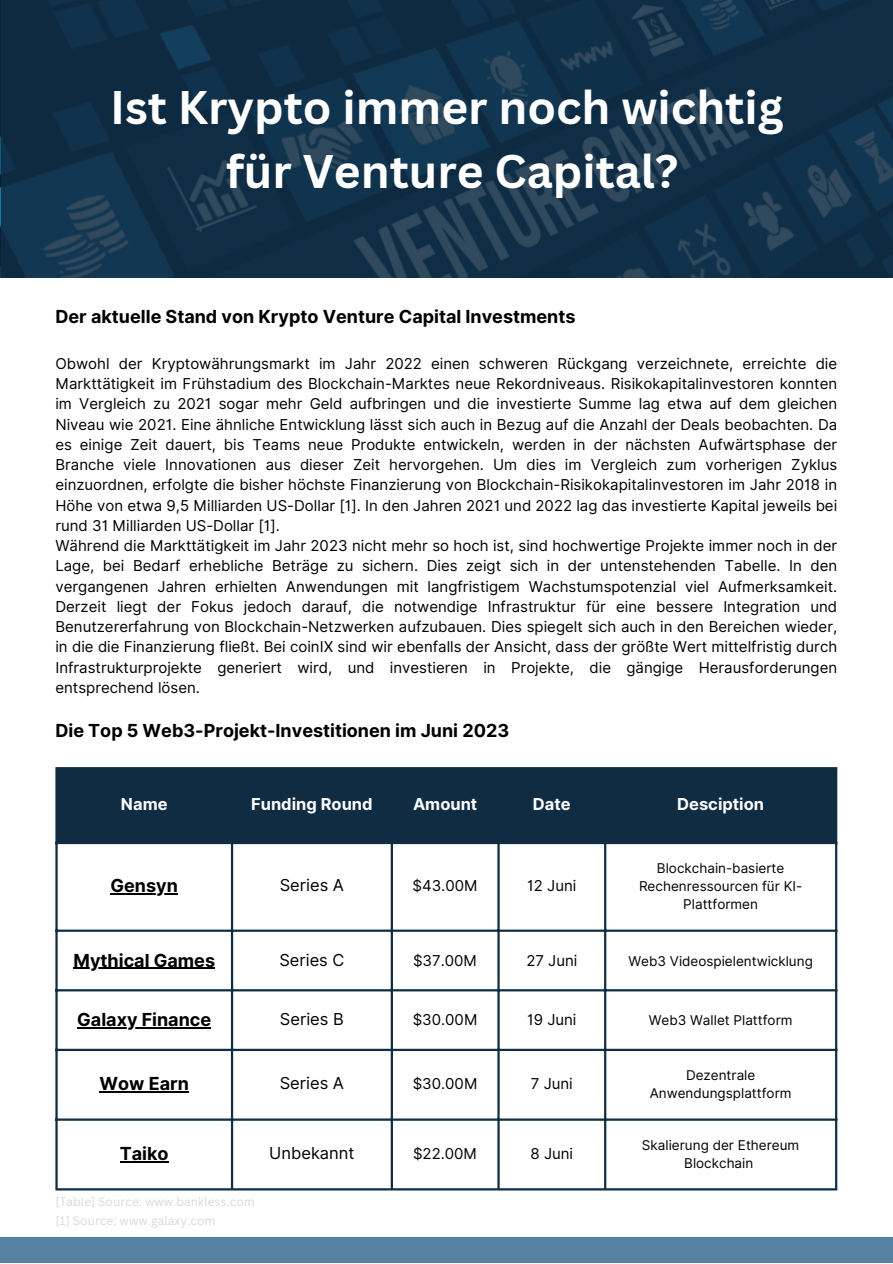
<style>
.page{position:relative;width:893px;height:1264px;background:#fff}
.page>*{position:absolute;margin:0;border:0;box-sizing:border-box;transform-origin:0 0}
.t1{font:700 45.9px "Canva Sans";color:#fff}
.t2{font:700 18px "Inter";color:#000}
.t3{font:16.5px "Inter";color:#000}
.t4{font:700 16.5px "Inter";color:#fcfcfc}
.t5{font:15px/20.2px "Inter";color:#000;text-align:justify}
.t6{font:13.5px/18px "Inter";color:#000;text-align:center}
.t7{font:12px "Canva Sans";color:#d9d9d9}
</style>
<div class="page">
<div style="left:0;top:1236px;width:892px;height:26px;background:#5582a1"></div>
<svg style="left:1px;top:0;width:891px;height:277px;background:#123149"></svg>
<div style="left:58px;top:769px;width:777px;height:72px;background:#102c43"></div>
<hr style="left:111px;top:893px;width:67px;height:1px;background:#000">
<hr style="left:73px;top:967px;width:142px;height:1px;background:#000">
<hr style="left:77px;top:1027px;width:134px;height:1px;background:#000">
<hr style="left:99px;top:1091px;width:90px;height:1px;background:#000">
<hr style="left:120px;top:1161px;width:49px;height:1px;background:#000">
<hr style="left:55px;top:769px;width:3px;height:419px;background:#112d43">
<hr style="left:231px;top:769px;width:2px;height:419px;background:#112d43">
<hr style="left:390px;top:769px;width:3px;height:419px;background:#112d43">
<hr style="left:497px;top:769px;width:2px;height:419px;background:#112d43">
<hr style="left:604px;top:769px;width:2px;height:419px;background:#112d43">
<hr style="left:835px;top:769px;width:2px;height:419px;background:#112d43">
<hr style="left:55px;top:767px;width:782px;height:2px;background:#112d43">
<hr style="left:55px;top:841px;width:782px;height:3px;background:#112d43">
<hr style="left:55px;top:929px;width:782px;height:2px;background:#112d43">
<hr style="left:55px;top:989px;width:782px;height:2px;background:#112d43">
<hr style="left:55px;top:1048px;width:782px;height:3px;background:#112d43">
<hr style="left:55px;top:1118px;width:782px;height:2px;background:#112d43">
<hr style="left:55px;top:1188px;width:782px;height:2px;background:#112d43">
<p class="t1" style="left:110px;top:75px;width:675px">Ist Krypto immer noch wichtig</p>
<p class="t1" style="left:226px;top:139px;width:454px">für Venture Capital?</p>
<p class="t2" style="left:55px;top:305px;width:521px">Der aktuelle Stand von Krypto Venture Capital Investments</p>
<p class="t5" style="left:55px;top:353px;width:783px">Obwohl der Kryptowährungsmarkt im Jahr 2022 einen schweren Rückgang verzeichnete, erreichte die Markttätigkeit im Frühstadium des Blockchain-Marktes neue Rekordniveaus. Risikokapitalinvestoren konnten im Vergleich zu 2021 sogar mehr Geld aufbringen und die investierte Summe lag etwa auf dem gleichen Niveau wie 2021. Eine ähnliche Entwicklung lässt sich auch in Bezug auf die Anzahl der Deals beobachten. Da es einige Zeit dauert, bis Teams neue Produkte entwickeln, werden in der nächsten Aufwärtsphase der Branche viele Innovationen aus dieser Zeit hervorgehen. Um dies im Vergleich zum vorherigen Zyklus einzuordnen, erfolgte die bisher höchste Finanzierung von Blockchain-Risikokapitalinvestoren im Jahr 2018 in Höhe von etwa 9,5 Milliarden US-Dollar [1]. In den Jahren 2021 und 2022 lag das investierte Kapital jeweils bei rund 31 Milliarden US-Dollar [1].</p>
<p class="t5" style="left:55px;top:535px;width:783px">Während die Markttätigkeit im Jahr 2023 nicht mehr so hoch ist, sind hochwertige Projekte immer noch in der Lage, bei Bedarf erhebliche Beträge zu sichern. Dies zeigt sich in der untenstehenden Tabelle. In den vergangenen Jahren erhielten Anwendungen mit langfristigem Wachstumspotenzial viel Aufmerksamkeit.<br>Derzeit liegt der Fokus jedoch darauf, die notwendige Infrastruktur für eine bessere Integration und Benutzererfahrung von Blockchain-Netzwerken aufzubauen. Dies spiegelt sich auch in den Bereichen wieder, in die die Finanzierung fließt. Bei coinIX sind wir ebenfalls der Ansicht, dass der größte Wert mittelfristig durch Infrastrukturprojekte generiert wird, und investieren in Projekte, die gängige Herausforderungen entsprechend lösen.</p>
<p class="t2" style="left:55px;top:719px;width:455px">Die Top 5 Web3-Projekt-Investitionen im Juni 2023</p>
<p class="t4" style="left:121px;top:794px;width:48px">Name</p>
<p class="t4" style="left:251px;top:794px;width:123px">Funding Round</p>
<p class="t4" style="left:413px;top:794px;width:66px">Amount</p>
<p class="t4" style="left:533px;top:794px;width:39px">Date</p>
<p class="t4" style="left:677px;top:794px;width:88px">Desciption</p>
<p class="t2" style="left:111px;top:875px;width:69px">Gensyn</p>
<p class="t3" style="left:280px;top:875px;width:66px">Series A</p>
<p class="t5" style="left:412px;top:875px;width:67px">$43.00M</p>
<p class="t5" style="left:527px;top:875px;width:51px">12 Juni</p>
<p class="t6" style="left:639px;top:859px;width:165px">Blockchain-basierte<br>Rechenressourcen für KI-<br>Plattformen</p>
<p class="t2" style="left:73px;top:949px;width:143px">Mythical Games</p>
<p class="t3" style="left:279px;top:949px;width:67px">Series C</p>
<p class="t5" style="left:413px;top:950px;width:66px">$37.00M</p>
<p class="t5" style="left:526px;top:950px;width:52px">27 Juni</p>
<p class="t6" style="left:628px;top:951px;width:186px">Web3 Videospielentwicklung</p>
<p class="t2" style="left:77px;top:1008px;width:135px">Galaxy Finance</p>
<p class="t3" style="left:280px;top:1009px;width:65px">Series B</p>
<p class="t5" style="left:412px;top:1009px;width:66px">$30.00M</p>
<p class="t5" style="left:527px;top:1009px;width:51px">19 Juni</p>
<p class="t6" style="left:648px;top:1011px;width:145px">Web3 Wallet Plattform</p>
<p class="t2" style="left:99px;top:1073px;width:91px">Wow Earn</p>
<p class="t3" style="left:280px;top:1073px;width:66px">Series A</p>
<p class="t5" style="left:412px;top:1073px;width:66px">$30.00M</p>
<p class="t5" style="left:531px;top:1073px;width:43px">7 Juni</p>
<p class="t6" style="left:649px;top:1066px;width:143px">Dezentrale<br>Anwendungsplattform</p>
<p class="t2" style="left:120px;top:1142px;width:50px">Taiko</p>
<p class="t3" style="left:269px;top:1143px;width:87px">Unbekannt</p>
<p class="t5" style="left:413px;top:1143px;width:66px">$22.00M</p>
<p class="t5" style="left:530px;top:1143px;width:44px">8 Juni</p>
<p class="t6" style="left:642px;top:1136px;width:159px">Skalierung der Ethereum<br>Blockchain</p>
<p class="t7" style="left:55px;top:1193px;width:201px">[Table] Source: www.bankless.com</p>
<p class="t7" style="left:55px;top:1211px;width:162px">[1] Source: www.galaxy.com</p>
</div>
